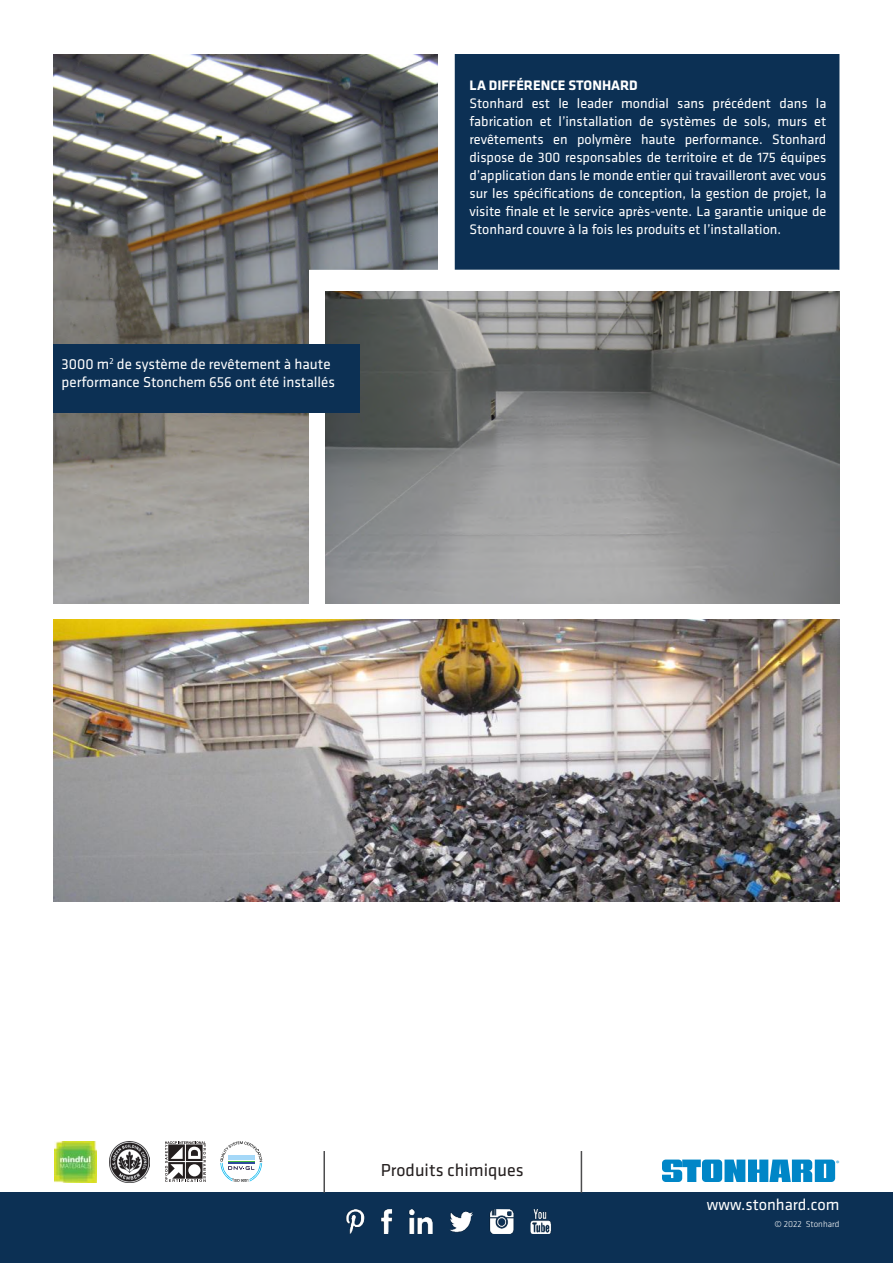
<style>
.page{position:relative;width:893px;height:1263px;background:#fff}
.page>*{position:absolute;margin:0;border:0;box-sizing:border-box;transform-origin:0 0}
.t1{font:18px "Klavika";color:#241f1f}
.t2{font:16.5px "Klavika";color:#fff}
.t3{font:15px/18px "Klavika";color:#fff}
.t4{font:14.25px/18px "Klavika";color:#fff;text-align:justify}
.t5{font:700 14.25px "Klavika";color:#fff}
.t6{font:300 9px "Klavika";color:#fff}
.t7{font:7.8px "Myriad Pro";color:#0086c7}
</style>
<div class="page">
<div style="left:455px;top:54px;width:384px;height:216px;background:#0c3054;border:2px solid #0c3054"></div>
<svg style="left:662px;top:1159px;width:173px;height:23px;background:#38a0d3"></svg>
<div style="left:0;top:1193px;width:893px;height:70px;background:#0c3054"></div>
<hr style="left:323px;top:1151px;width:2px;height:42px;background:#4c4c4e">
<hr style="left:581px;top:1151px;width:1px;height:42px;background:#4c4c4e">
<img style="left:53px;top:54px;width:385px;height:550px">
<img style="left:346px;top:1209px;width:205px;height:24px">
<svg style="left:165px;top:1141px;width:41px;height:41px"></svg>
<svg style="left:220px;top:1141px;width:42px;height:41px"></svg>
<img style="left:109px;top:1141px;width:41px;height:41px">
<img style="left:55px;top:1141px;width:42px;height:42px">
<div style="left:309px;top:270px;width:529px;height:343px;background:#fff"></div>
<img style="left:325px;top:292px;width:514px;height:312px">
<img style="left:53px;top:620px;width:786px;height:281px">
<div style="left:53px;top:344px;width:306px;height:68px;background:#0c3054"></div>
<p class="t3" style="left:62px;top:355px;width:275px">3000 m<sup>2</sup> de système de revêtement à haute performance Stonchem 656 ont été installés</p>
<p class="t5" style="left:469px;top:75px;width:170px">LA DIFFÉRENCE STONHARD</p>
<p class="t4" style="left:469px;top:94px;width:358px">Stonhard est le leader mondial sans précédent dans la fabrication et l’installation de systèmes de sols, murs et revêtements en polymère haute performance. Stonhard dispose de 300 responsables de territoire et de 175 équipes d’application dans le monde entier qui travailleront avec vous sur les spécifications de conception, la gestion de projet, la visite finale et le service après-vente. La garantie unique de Stonhard couvre à la fois les produits et l’installation.</p>
<p class="t1" style="left:381px;top:1159px;width:144px">Produits chimiques</p>
<p class="t7" style="left:836px;top:1158px;width:5px">®</p>
<p class="t2" style="left:707px;top:1193px;width:134px">www.stonhard.com</p>
<p class="t6" style="left:774px;top:1218px;width:67px">© 2022 Stonhard</p>
</div>
